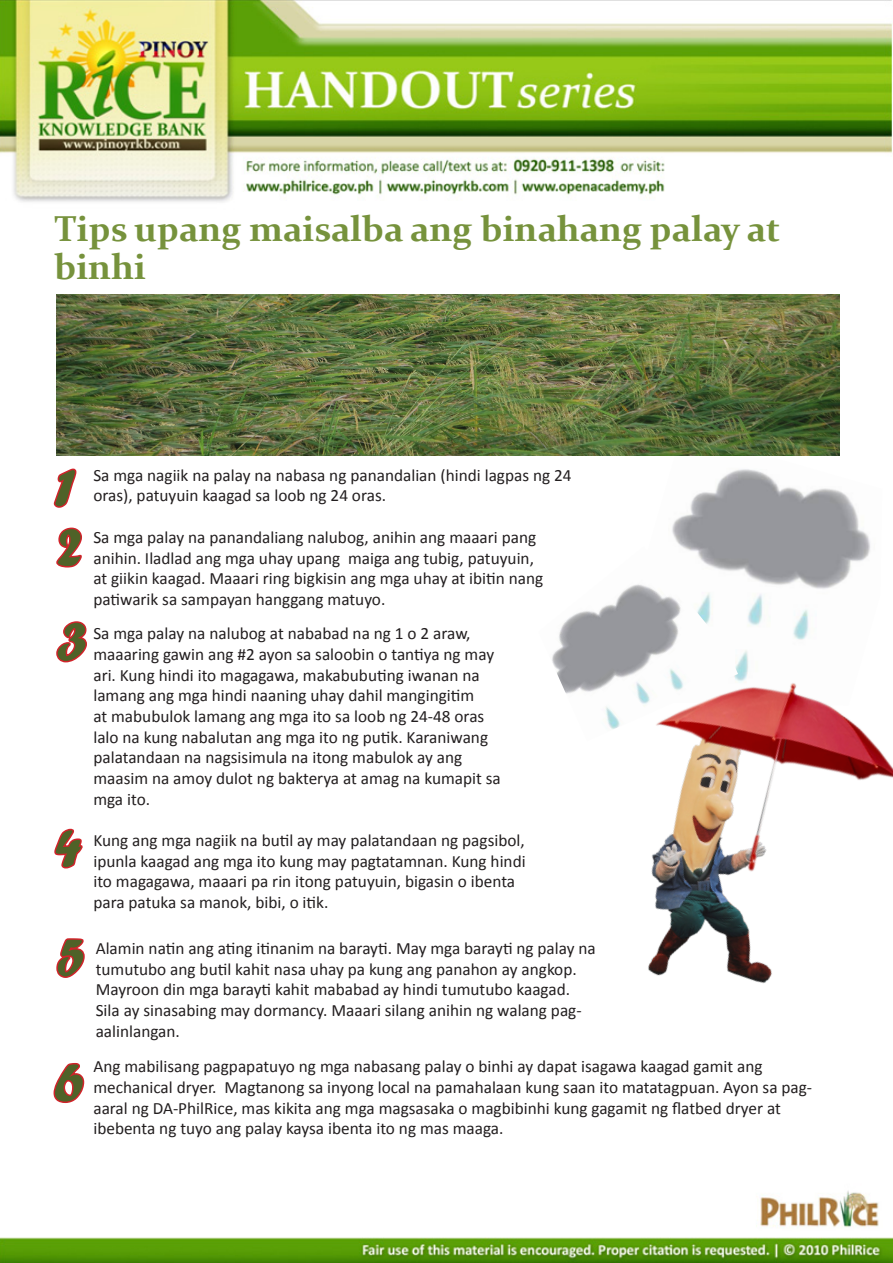
<style>
.page{position:relative;width:893px;height:1263px;background:#fff}
.page>*{position:absolute;margin:0;border:0;box-sizing:border-box;transform-origin:0 0}
.t1{font:57px "Forte";color:#4f6228}
.t2{font:700 36px/37.5px "Constantia";color:#76923c}
.t3{font:17.25px/20.7px "Calibri";color:#231f20}
</style>
<div class="page">
<img style="left:0;top:0;width:893px;height:202px">
<img style="left:0;top:1191px;width:893px;height:72px">
<img style="left:56px;top:295px;width:783px;height:161px">
<svg style="left:53px;top:468px;width:24px;height:40px"></svg>
<svg style="left:56px;top:527px;width:26px;height:41px"></svg>
<svg style="left:56px;top:621px;width:31px;height:42px"></svg>
<svg style="left:54px;top:828px;width:29px;height:41px"></svg>
<svg style="left:56px;top:938px;width:29px;height:40px"></svg>
<svg style="left:53px;top:1063px;width:32px;height:40px"></svg>
<img style="left:672px;top:469px;width:199px;height:120px">
<img style="left:648px;top:594px;width:245px;height:390px">
<img style="left:552px;top:546px;width:186px;height:195px">
<p class="t2" style="left:54px;top:209px;width:727px">Tips upang maisalba ang binahang palay at binhi</p>
<p class="t1" style="left:54px;top:454px;width:23px">1</p>
<p class="t3" style="left:93px;top:464px;width:480px">Sa mga nagiik na palay na nabasa ng panandalian (hindi lagpas ng 24 oras), patuyuin kaagad sa loob ng 24 oras.</p>
<p class="t3" style="left:93px;top:526px;width:451px">Sa mga palay na panandaliang nalubog, anihin ang maaari pang anihin. Iladlad ang mga uhay upang maiga ang tubig, patuyuin, at giikin kaagad. Maaari ring bigkisin ang mga uhay at ibitin nang patiwarik sa sampayan hanggang matuyo.</p>
<p class="t1" style="left:56px;top:514px;width:27px">2</p>
<p class="t1" style="left:56px;top:607px;width:32px">3</p>
<p class="t1" style="left:54px;top:815px;width:29px">4</p>
<p class="t1" style="left:56px;top:924px;width:29px">5</p>
<p class="t1" style="left:54px;top:1049px;width:31px">6</p>
<p class="t3" style="left:93px;top:622px;width:409px">Sa mga palay na nalubog at nababad na ng 1 o 2 araw, maaaring gawin ang #2 ayon sa saloobin o tantiya ng may ari. Kung hindi ito magagawa, makabubuting iwanan na lamang ang mga hindi naaning uhay dahil mangingitim<br>at mabubulok lamang ang mga ito sa loob ng 24-48 oras lalo na kung nabalutan ang mga ito ng putik. Karaniwang palatandaan na nagsisimula na itong mabulok ay ang maasim na amoy dulot ng bakterya at amag na kumapit sa mga ito.</p>
<p class="t3" style="left:93px;top:829px;width:434px">Kung ang mga nagiik na butil ay may palatandaan ng pagsibol, ipunla kaagad ang mga ito kung may pagtatamnan. Kung hindi ito magagawa, maaari pa rin itong patuyuin, bigasin o ibenta para patuka sa manok, bibi, o itik.</p>
<p class="t3" style="left:96px;top:937px;width:502px">Alamin natin ang ating itinanim na barayti. May mga barayti ng palay na tumutubo ang butil kahit nasa uhay pa kung ang panahon ay angkop.<br>Mayroon din mga barayti kahit mababad ay hindi tumutubo kaagad.<br>Sila ay sinasabing may dormancy. Maaari silang anihin ng walang pag&shy;aalinlangan.</p>
<p class="t3" style="left:93px;top:1055px;width:720px">Ang mabilisang pagpapatuyo ng mga nabasang palay o binhi ay dapat isagawa kaagad gamit ang mechanical dryer. Magtanong sa inyong local na pamahalaan kung saan ito matatagpuan. Ayon sa pag&shy;aaral ng DA-PhilRice, mas kikita ang mga magsasaka o magbibinhi kung gagamit ng flatbed dryer at ibebenta ng tuyo ang palay kaysa ibenta ito ng mas maaga.</p>
</div>
